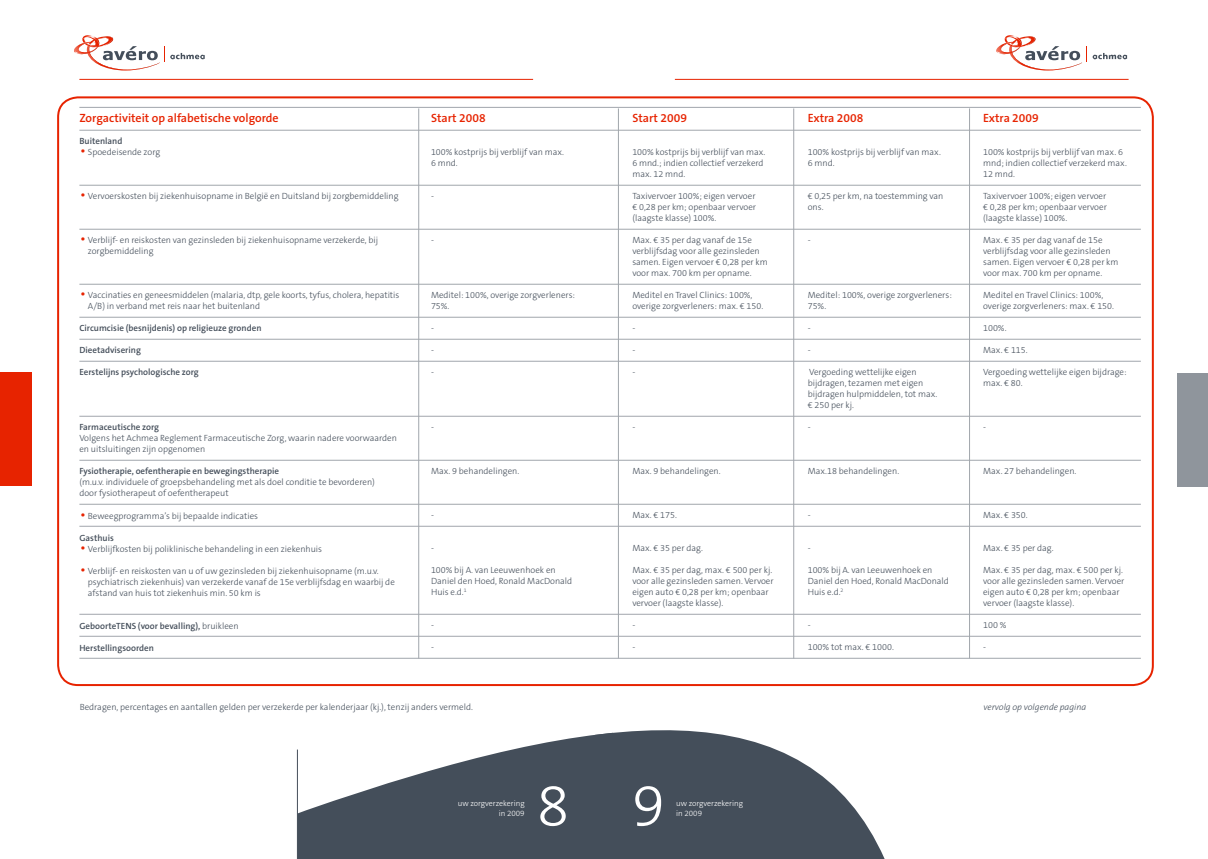
<style>
.page{position:relative;width:1208px;height:859px;background:#fff}
.page>*{position:absolute;margin:0;border:0;box-sizing:border-box;transform-origin:0 0}
.t1{font:300 60px "The Sans B3";color:#fff}
.t2{font:600 12px "The Sans B6";color:#e72300}
.t3{font:300 9px/11px "The Sans B3";color:#444e5a}
.t4{font:600 9px "The Sans B6";color:#444e5a}
.t5{font:italic 300 9px "The Sans B3";color:#444e5a}
.t6{font:300 8px/10px "The Sans B3";color:#fff;text-align:right}
.s1{font-family:"The Sans B2";font-weight:200;font-size:17px;color:#e72300}
.s2{font-family:"The Sans B3";font-weight:300}
</style>
<div class="page">
<hr style="left:79px;top:79px;width:454px;height:1px;background:#e72300">
<svg style="left:74px;top:35px;width:131px;height:36px"></svg>
<svg style="left:297px;top:686px;width:298px;height:173px;fill:#444e5a"></svg>
<hr style="left:297px;top:749px;width:1px;height:110px;background:#444e5a">
<div style="left:0;top:373px;width:32px;height:113px;background:#e72300"></div>
<hr style="left:675px;top:79px;width:453px;height:1px;background:#e72300">
<svg style="left:996px;top:35px;width:131px;height:36px"></svg>
<svg style="left:595px;top:686px;width:289px;height:173px;fill:#444e5a"></svg>
<div style="left:1177px;top:373px;width:31px;height:113px;background:#8f959c"></div>
<hr style="left:79px;top:107px;width:1061px;height:1px;background:#a1a6ac">
<hr style="left:79px;top:130px;width:1061px;height:1px;background:#a1a6ac">
<hr style="left:79px;top:185px;width:1061px;height:1px;background:#a1a6ac">
<hr style="left:79px;top:229px;width:1061px;height:1px;background:#a1a6ac">
<hr style="left:79px;top:284px;width:1061px;height:1px;background:#a1a6ac">
<hr style="left:79px;top:317px;width:1061px;height:1px;background:#a1a6ac">
<hr style="left:79px;top:339px;width:1061px;height:1px;background:#a1a6ac">
<hr style="left:79px;top:361px;width:1061px;height:1px;background:#a1a6ac">
<hr style="left:79px;top:416px;width:1061px;height:1px;background:#a1a6ac">
<hr style="left:79px;top:460px;width:1061px;height:1px;background:#a1a6ac">
<hr style="left:79px;top:504px;width:1061px;height:1px;background:#a1a6ac">
<hr style="left:79px;top:526px;width:1061px;height:1px;background:#a1a6ac">
<hr style="left:79px;top:614px;width:1061px;height:1px;background:#a1a6ac">
<hr style="left:79px;top:636px;width:1061px;height:1px;background:#a1a6ac">
<hr style="left:79px;top:658px;width:1061px;height:1px;background:#a1a6ac">
<hr style="left:418px;top:108px;width:1px;height:550px;background:#a1a6ac">
<hr style="left:618px;top:108px;width:1px;height:550px;background:#a1a6ac">
<hr style="left:793px;top:108px;width:1px;height:550px;background:#a1a6ac">
<hr style="left:969px;top:108px;width:1px;height:550px;background:#a1a6ac">
<h2 class="t2" style="left:79px;top:112px;width:201px">Zorgactiviteit op alfabetische volgorde</h2>
<p class="t4" style="left:79px;top:137px;width:45px">Buitenland</p>
<p class="t3" style="left:79px;top:147px;width:82px"><span class="s1">•</span> Spoedeisende zorg</p>
<p class="t3" style="left:79px;top:191px;width:321px"><span class="s1">•</span> Vervoerskosten bij ziekenhuisopname in België en Duitsland bij zorgbemiddeling</p>
<p class="t3" style="left:88px;top:235px;width:292px;text-indent:-9px"><span class="s1">•</span> Verblijf- en reiskosten van gezinsleden bij ziekenhuisopname verzekerde, bij zorgbemiddeling</p>
<p class="t3" style="left:88px;top:290px;width:313px;text-indent:-9px"><span class="s1">•</span> Vaccinaties en geneesmiddelen (malaria, dtp, gele koorts, tyfus, cholera, hepatitis<br>A/B) in verband met reis naar het buitenland</p>
<p class="t4" style="left:79px;top:324px;width:184px">Circumcisie (besnijdenis) op religieuze gronden</p>
<p class="t4" style="left:79px;top:346px;width:63px">Dieetadvisering</p>
<p class="t4" style="left:79px;top:368px;width:121px">Eerstelijns psychologische zorg</p>
<p class="t4" style="left:79px;top:423px;width:81px">Farmaceutische zorg</p>
<p class="t3" style="left:79px;top:433px;width:319px">Volgens het Achmea Reglement Farmaceutische Zorg, waarin nadere voorwaarden en uitsluitingen zijn opgenomen</p>
<p class="t4" style="left:79px;top:467px;width:201px">Fysiotherapie, oefentherapie en bewegingstherapie</p>
<p class="t3" style="left:79px;top:477px;width:297px">(m.u.v. individuele of groepsbehandeling met als doel conditie te bevorderen) door fysiotherapeut of oefentherapeut</p>
<p class="t3" style="left:79px;top:510px;width:180px"><span class="s1">•</span> Beweegprogramma’s bij bepaalde indicaties</p>
<p class="t4" style="left:79px;top:533px;width:36px">Gasthuis</p>
<p class="t3" style="left:79px;top:543px;width:244px"><span class="s1">•</span> Verblijfkosten bij poliklinische behandeling in een ziekenhuis</p>
<p class="t3" style="left:88px;top:565px;width:308px;text-indent:-9px"><span class="s1">•</span> Verblijf- en reiskosten van u of uw gezinsleden bij ziekenhuisopname (m.u.v. psychiatrisch ziekenhuis) van verzekerde vanaf de 15e verblijfsdag en waarbij de afstand van huis tot ziekenhuis min. 50 km is</p>
<p class="t4" style="left:79px;top:621px;width:161px">GeboorteTENS (voor bevalling), <span class="s2">bruikleen</span></p>
<p class="t4" style="left:79px;top:643px;width:76px">Herstellingsoorden</p>
<h2 class="t2" style="left:431px;top:112px;width:56px">Start 2008</h2>
<p class="t3" style="left:431px;top:147px;width:135px">100% kostprijs bij verblijf van max.<br>6 mnd.</p>
<p class="t3" style="left:431px;top:191px;width:4px">-</p>
<p class="t3" style="left:431px;top:235px;width:4px">-</p>
<p class="t3" style="left:431px;top:290px;width:146px">Meditel: 100%, overige zorgverleners:<br>75%.</p>
<p class="t3" style="left:431px;top:323px;width:4px">-</p>
<p class="t3" style="left:431px;top:345px;width:4px">-</p>
<p class="t3" style="left:431px;top:367px;width:4px">-</p>
<p class="t3" style="left:431px;top:422px;width:4px">-</p>
<p class="t3" style="left:431px;top:466px;width:90px">Max. 9 behandelingen.</p>
<p class="t3" style="left:431px;top:510px;width:4px">-</p>
<p class="t3" style="left:431px;top:543px;width:4px">-</p>
<p class="t3" style="left:431px;top:565px;width:143px">100% bij A. van Leeuwenhoek en<br>Daniel den Hoed, Ronald MacDonald<br>Huis e.d.<sup>1</sup></p>
<p class="t3" style="left:431px;top:620px;width:4px">-</p>
<p class="t3" style="left:431px;top:642px;width:4px">-</p>
<h2 class="t2" style="left:632px;top:112px;width:56px">Start 2009</h2>
<p class="t3" style="left:632px;top:147px;width:135px">100% kostprijs bij verblijf van max.<br>6 mnd.; indien collectief verzekerd max. 12 mnd.</p>
<p class="t3" style="left:632px;top:191px;width:125px;text-align:justify">Taxivervoer 100%; eigen vervoer € 0,28 per km; openbaar vervoer (laagste klasse) 100%.</p>
<p class="t3" style="left:632px;top:235px;width:137px">Max. € 35 per dag vanaf de 15e verblijfsdag voor alle gezinsleden samen. Eigen vervoer € 0,28 per km voor max. 700 km per opname.</p>
<p class="t3" style="left:632px;top:290px;width:132px">Meditel en Travel Clinics: 100%, overige zorgverleners: max. € 150.</p>
<p class="t3" style="left:632px;top:323px;width:4px">-</p>
<p class="t3" style="left:632px;top:345px;width:4px">-</p>
<p class="t3" style="left:632px;top:367px;width:4px">-</p>
<p class="t3" style="left:632px;top:422px;width:4px">-</p>
<p class="t3" style="left:632px;top:466px;width:90px">Max. 9 behandelingen.</p>
<p class="t3" style="left:632px;top:510px;width:46px">Max. € 175.</p>
<p class="t3" style="left:632px;top:543px;width:72px">Max. € 35 per dag.</p>
<p class="t3" style="left:632px;top:565px;width:143px">Max. € 35 per dag, max. € 500 per kj. voor alle gezinsleden samen. Vervoer eigen auto € 0,28 per km; openbaar vervoer (laagste klasse).</p>
<p class="t3" style="left:632px;top:620px;width:4px">-</p>
<p class="t3" style="left:632px;top:642px;width:4px">-</p>
<h2 class="t2" style="left:807px;top:112px;width:57px">Extra 2008</h2>
<p class="t3" style="left:807px;top:147px;width:135px">100% kostprijs bij verblijf van max.<br>6 mnd.</p>
<p class="t3" style="left:807px;top:191px;width:137px">€ 0,25 per km, na toestemming van ons.</p>
<p class="t3" style="left:807px;top:235px;width:4px">-</p>
<p class="t3" style="left:807px;top:290px;width:146px">Meditel: 100%, overige zorgverleners:<br>75%.</p>
<p class="t3" style="left:807px;top:323px;width:4px">-</p>
<p class="t3" style="left:807px;top:345px;width:4px">-</p>
<p class="t3" style="left:807px;top:367px;width:131px">Vergoeding wettelijke eigen bijdragen, tezamen met eigen bijdragen hulpmiddelen, tot max. € 250 per kj.</p>
<p class="t3" style="left:807px;top:422px;width:4px">-</p>
<p class="t3" style="left:807px;top:466px;width:93px">Max.18 behandelingen.</p>
<p class="t3" style="left:807px;top:510px;width:4px">-</p>
<p class="t3" style="left:807px;top:543px;width:4px">-</p>
<p class="t3" style="left:807px;top:565px;width:143px">100% bij A. van Leeuwenhoek en<br>Daniel den Hoed, Ronald MacDonald<br>Huis e.d.<sup>2</sup></p>
<p class="t3" style="left:807px;top:620px;width:4px">-</p>
<p class="t3" style="left:807px;top:642px;width:88px">100% tot max. € 1000.</p>
<h2 class="t2" style="left:983px;top:112px;width:57px">Extra 2009</h2>
<p class="t3" style="left:983px;top:147px;width:145px">100% kostprijs bij verblijf van max. 6 mnd; indien collectief verzekerd max.<br>12 mnd.</p>
<p class="t3" style="left:983px;top:191px;width:125px;text-align:justify">Taxivervoer 100%; eigen vervoer € 0,28 per km; openbaar vervoer (laagste klasse) 100%.</p>
<p class="t3" style="left:983px;top:235px;width:137px">Max. € 35 per dag vanaf de 15e verblijfsdag voor alle gezinsleden samen. Eigen vervoer € 0,28 per km voor max. 700 km per opname.</p>
<p class="t3" style="left:983px;top:290px;width:132px">Meditel en Travel Clinics: 100%, overige zorgverleners: max. € 150.</p>
<p class="t3" style="left:983px;top:323px;width:25px">100%.</p>
<p class="t3" style="left:983px;top:345px;width:46px">Max. € 115.</p>
<p class="t3" style="left:983px;top:367px;width:145px">Vergoeding wettelijke eigen bijdrage: max. € 80.</p>
<p class="t3" style="left:983px;top:422px;width:4px">-</p>
<p class="t3" style="left:983px;top:466px;width:95px">Max. 27 behandelingen.</p>
<p class="t3" style="left:983px;top:510px;width:46px">Max. € 350.</p>
<p class="t3" style="left:983px;top:543px;width:72px">Max. € 35 per dag.</p>
<p class="t3" style="left:983px;top:565px;width:143px">Max. € 35 per dag, max. € 500 per kj. voor alle gezinsleden samen. Vervoer eigen auto € 0,28 per km; openbaar vervoer (laagste klasse).</p>
<p class="t3" style="left:983px;top:620px;width:25px">100 %</p>
<p class="t3" style="left:983px;top:642px;width:4px">-</p>
<p class="t3" style="left:80px;top:702px;width:395px">Bedragen, percentages en aantallen gelden per verzekerde per kalenderjaar (kj.), tenzij anders vermeld.</p>
<p class="t5" style="left:983px;top:703px;width:105px">vervolg op volgende pagina</p>
<p class="t6" style="left:458px;top:798px;width:68px">uw zorgverzekering in 2009</p>
<p class="t6" style="left:452px;top:801px;width:68px">schade volmachten</p>
<h1 class="t1" style="left:536px;top:774px;width:34px">8</h1>
<h1 class="t1" style="left:643px;top:770px;width:34px">9</h1>
<h1 class="t1" style="left:632px;top:774px;width:34px">9</h1>
<p class="t6" style="left:676px;top:798px;width:68px;text-align:left">uw zorgverzekering in 2009</p>
<p class="t6" style="left:697px;top:801px;width:68px">schade volmachten</p>
<p class="t6" style="left:700px;top:801px;width:68px">schade volmachten</p>
</div>
